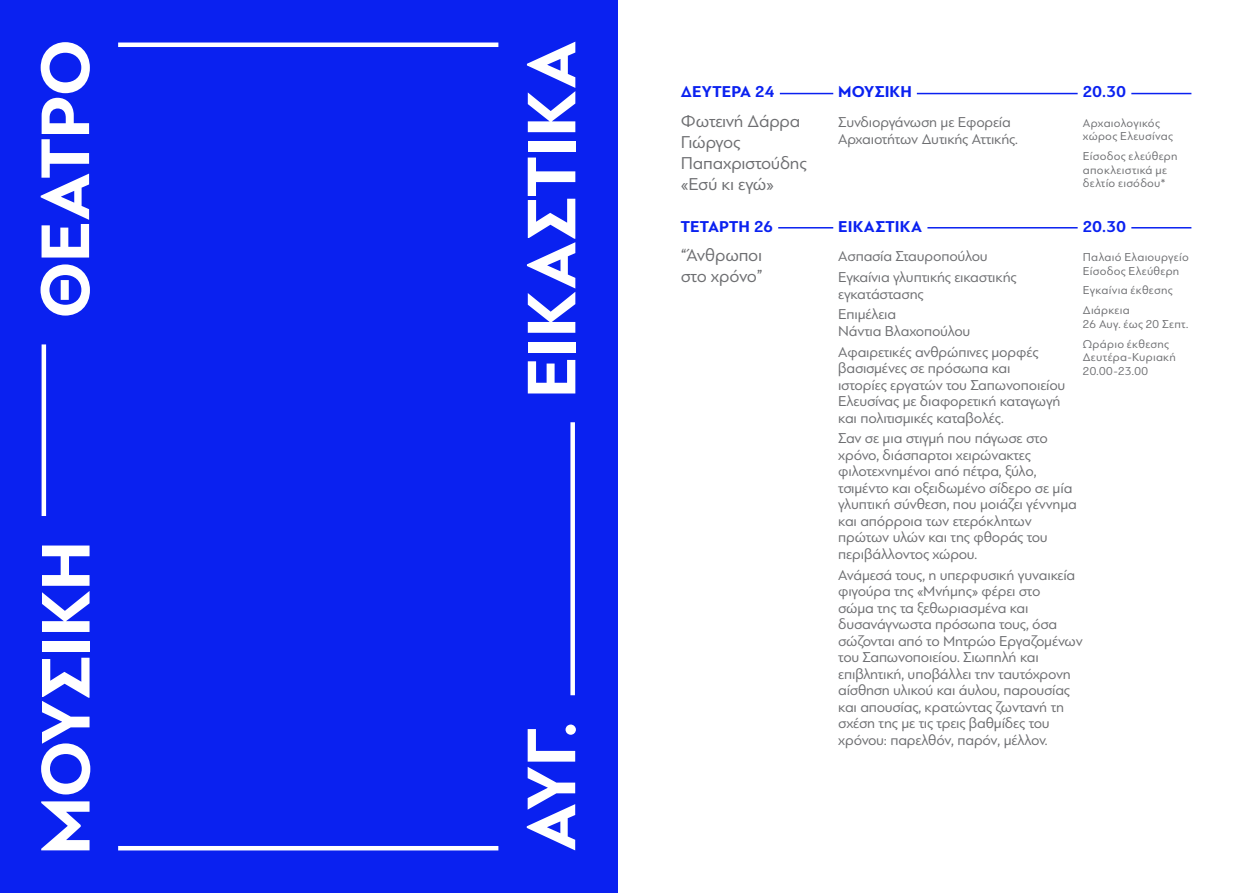
<style>
.page{position:relative;width:1234px;height:893px;background:#fff}
.page>*{position:absolute;margin:0;border:0;box-sizing:border-box;transform-origin:0 0}
.SECTION_INTRO_RIGHT{font:700 72px "PF Bague Sans Pro";letter-spacing:-.005em;color:#fff}
.SECTION_INTRO_LEFT{font:700 72px "PF Bague Sans Pro";letter-spacing:-.01em;color:#fff}
.t1{font:18px/21px "PF Bague Sans Pro";letter-spacing:-.01em;color:#6d6e71}
.DATE_2020{font:700 16.5px "PF Bague Sans Pro";letter-spacing:.01em;color:#0a21f0}
.TITLE_10{font:15px/16.5px "PF Bague Sans Pro";letter-spacing:-.01em;color:#6d6e71}
.INFO{font:12px/13.5px "PF Bague Sans Pro";letter-spacing:.02em;color:#6d6e71}
</style>
<div class="page">
<div style="left:0;top:0;width:617px;height:893px;background:#0a21f0"></div>
<hr style="left:118px;top:846px;width:380px;height:4px;background:#fff">
<hr style="left:118px;top:43px;width:380px;height:4px;background:#fff">
<div style="left:570px;top:422px;width:5px;height:273px;background:#fff"></div>
<hr style="left:42px;top:344px;width:4px;height:172px;background:#fff">
<hr style="left:779px;top:93px;width:54px;height:1px;background:#0a21f0">
<hr style="left:778px;top:227px;width:55px;height:2px;background:#0a21f0">
<hr style="left:1131px;top:93px;width:60px;height:1px;background:#0a21f0">
<hr style="left:1131px;top:227px;width:60px;height:2px;background:#0a21f0">
<hr style="left:916px;top:93px;width:161px;height:1px;background:#0a21f0">
<hr style="left:927px;top:227px;width:150px;height:2px;background:#0a21f0">
<p class="SECTION_INTRO_RIGHT" style="left:22px;top:319px;width:281px;rotate:-90deg">ΘΕΑΤΡΟ</p>
<p class="SECTION_INTRO_RIGHT" style="left:507px;top:398px;width:359px;rotate:-90deg">ΕΙΚΑΣΤΙΚΑ</p>
<p class="SECTION_INTRO_LEFT" style="left:22px;top:855px;width:316px;rotate:-90deg">ΜΟΥΣΙΚΗ</p>
<p class="SECTION_INTRO_LEFT" style="left:507px;top:851px;width:132px;rotate:-90deg">ΑΥΓ.</p>
<p class="DATE_2020" style="left:680px;top:82px;width:95px">ΔΕΥΤΈΡΑ 24</p>
<p class="DATE_2020" style="left:838px;top:82px;width:75px">ΜΟΥΣΙΚΗ</p>
<p class="DATE_2020" style="left:1082px;top:82px;width:44px">20.30</p>
<p class="t1" style="left:680px;top:111px;width:121px">Φωτεινή Δάρρα</p>
<p class="t1" style="left:680px;top:132px;width:127px">Γιώργος<br>Παπαχριστούδης «Εσύ κι εγώ»</p>
<p class="TITLE_10" style="left:838px;top:114px;width:181px">Συνδιοργάνωση με Εφορεία<br>Αρχαιοτήτων Δυτικής Αττικής.</p>
<p class="INFO" style="left:1082px;top:116px;width:92px">Αρχαιολογικός χώρος Ελευσίνας</p>
<p class="INFO" style="left:1082px;top:149px;width:96px">Είσοδος ελεύθερη αποκλειστικά με δελτίο εισόδου*</p>
<p class="DATE_2020" style="left:680px;top:216px;width:94px">ΤΕΤΆΡΤΗ 26</p>
<p class="DATE_2020" style="left:838px;top:216px;width:85px">ΕΙΚΑΣΤΙΚΑ</p>
<p class="DATE_2020" style="left:1082px;top:216px;width:44px">20.30</p>
<p class="t1" style="left:680px;top:245px;width:83px">“Άνθρωποι</p>
<p class="t1" style="left:680px;top:266px;width:83px">στο χρόνο”</p>
<p class="TITLE_10" style="left:838px;top:248px;width:151px">Ασπασία Σταυροπούλου</p>
<p class="TITLE_10" style="left:838px;top:269px;width:180px">Εγκαίνια γλυπτικής εικαστικής εγκατάστασης</p>
<p class="TITLE_10" style="left:838px;top:306px;width:134px">Επιμέλεια<br>Νάντια Βλαχοπούλου</p>
<p class="TITLE_10" style="left:838px;top:343px;width:228px">Αφαιρετικές ανθρώπινες μορφές βασισμένες σε πρόσωπα και<br>ιστορίες εργατών του Σαπωνοποιείου<br>Ελευσίνας με διαφορετική καταγωγή και πολιτισμικές καταβολές.</p>
<p class="TITLE_10" style="left:838px;top:430px;width:240px">Σαν σε μια στιγμή που πάγωσε στο χρόνο, διάσπαρτοι χειρώνακτες φιλοτεχνημένοι από πέτρα, ξύλο, τσιμέντο και οξειδωμένο σίδερο σε μία γλυπτική σύνθεση, που μοιάζει γέννημα και απόρροια των ετερόκλητων πρώτων υλών και της φθοράς του περιβάλλοντος χώρου.</p>
<p class="TITLE_10" style="left:838px;top:566px;width:246px">Ανάμεσά τους, η υπερφυσική γυναικεία φιγούρα της «Μνήμης» φέρει στο<br>σώμα της τα ξεθωριασμένα και δυσανάγνωστα πρόσωπα τους, όσα σώζονται από το Μητρώο Εργαζομένων του Σαπωνοποιείου. Σιωπηλή και επιβλητική, υποβάλλει την ταυτόχρονη αίσθηση υλικού και άυλου, παρουσίας και απουσίας, κρατώντας ζωντανή τη σχέση της με τις τρεις βαθμίδες του χρόνου: παρελθόν, παρόν, μέλλον.</p>
<p class="INFO" style="left:1082px;top:250px;width:107px">Παλαιό Ελαιουργείο<br>Είσοδος Ελεύθερη</p>
<p class="INFO" style="left:1082px;top:284px;width:91px">Εγκαίνια έκθεσης</p>
<p class="INFO" style="left:1082px;top:304px;width:107px">Διάρκεια<br>26 Αυγ. έως 20 Σεπτ.</p>
<p class="INFO" style="left:1082px;top:337px;width:95px">Ωράριο έκθεσης<br>Δευτέρα-Κυριακή<br>20.00-23.00</p>
</div>
